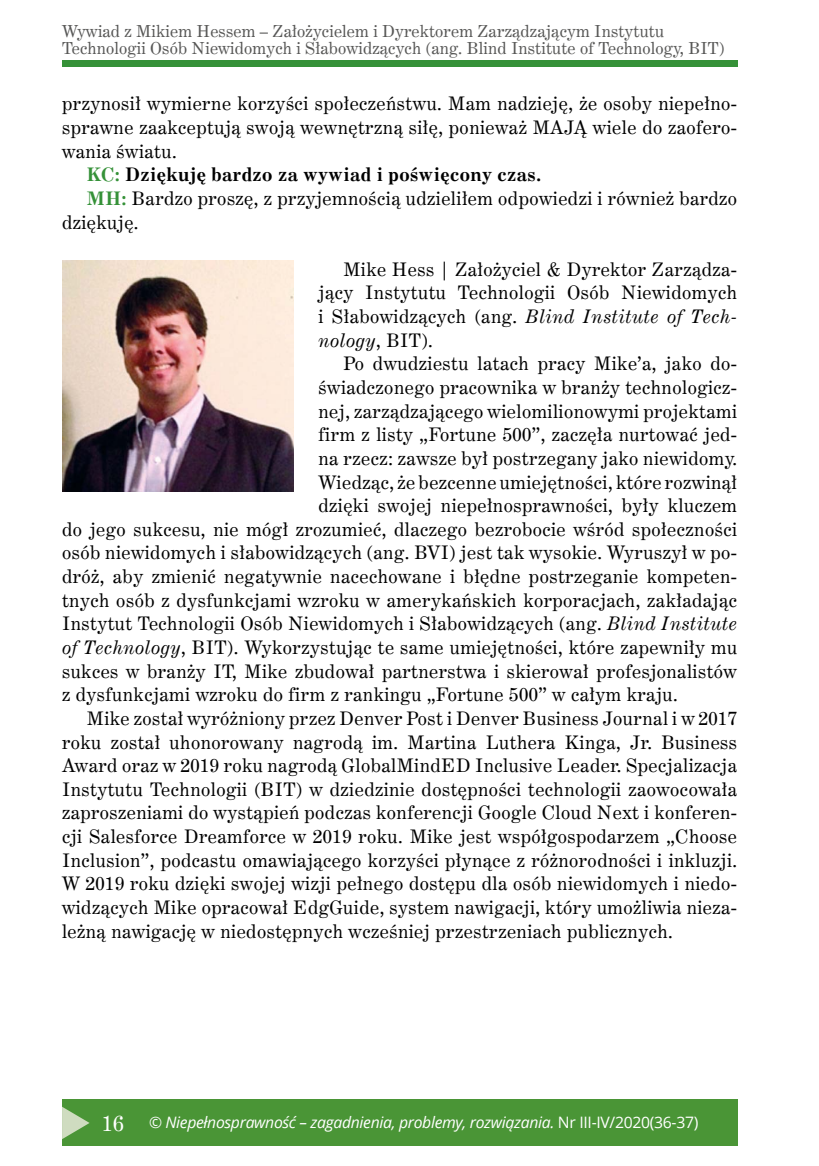
<style>
.page{position:relative;width:819px;height:1166px;background:#fff}
.page>*{position:absolute;margin:0;border:0;box-sizing:border-box;transform-origin:0 0}
.t1{font:18.72px/23.6px "Century Expd EU Normal";letter-spacing:.025em;color:#000;text-align:justify}
.t2{font:18.72px/23.6px "Century Expd EU Italic";letter-spacing:.025em;color:#000}
.t3{font:18.72px "Century Expd EU Bold";letter-spacing:.025em;color:#000}
.t4{font:16.62px/17.5px "Century Expd EU Normal";letter-spacing:.01em;color:#575756}
.t5{font:italic 15.75px "Open Sans";letter-spacing:-.02em;color:#fff}
.s1{color:#359138}
.s2{font-family:"Century Expd EU Bold";color:#359138}
.s3{font-family:"Century Expd EU Normal"}
.s4{font-family:"Century Expd EU Italic"}
.s5{font-family:"Century Expd EU Normal";font-style:normal;font-size:21.88px}
.s6{font-style:normal}
</style>
<div class="page">
<div style="left:62px;top:1099px;width:675px;height:47px;background:#4a9536"></div>
<div style="left:62px;top:60px;width:675px;height:7px;background:#359138"></div>
<svg style="left:62px;top:1107px;width:28px;height:32px"></svg>
<img style="left:62px;top:260px;width:232px;height:232px">
<p class="t4" style="left:62px;top:23px;width:664px">Wywiad z Mikiem Hessem – Założycielem i Dyrektorem Zarządzającym Instytutu<br>Technologii Osób Niewidomych i Słabowidzących (ang. Blind Institute of Technology, BIT)</p>
<p class="t1" style="left:62px;top:93px;width:676px">przynosił wymierne korzyści społeczeństwu. Mam nadzieję, że osoby niepełno&shy;sprawne zaakceptują swoją wewnętrzną siłę, ponieważ MAJĄ wiele do zaofero&shy;wania światu.</p>
<p class="t3" style="left:87px;top:163px;width:455px"><span class="s1">KC:</span> Dziękuję bardzo za wywiad i poświęcony czas.</p>
<p class="t1" style="left:62px;top:187px;width:676px;text-indent:25px"><span class="s2">MH:</span> Bardzo proszę, z przyjemnością udzieliłem odpowiedzi i również bardzo dziękuję.</p>
<p class="t1" style="left:318px;top:258px;width:420px;text-align:right">Mike Hess | Założyciel &amp; Dyrektor Zarządza&shy;jący Instytutu Technologii Osób Niewidomych</p>
<p class="t2" style="left:318px;top:305px;width:420px"><span class="s3">i Słabowidzących (ang.</span> Blind Institute of Tech&shy;nology<span class="s3">, BIT).</span></p>
<p class="t1" style="left:343px;top:353px;width:395px">Po dwudziestu latach pracy Mike’a, jako do-</p>
<p class="t1" style="left:318px;top:376px;width:420px">świadczonego pracownika w branży technologicz-</p>
<p class="t1" style="left:318px;top:400px;width:420px">nej, zarządzającego wielomilionowymi projektami</p>
<p class="t1" style="left:318px;top:423px;width:420px">firm z listy „Fortune 500”, zaczęła nurtować jed-</p>
<p class="t1" style="left:318px;top:447px;width:420px">na rzecz: zawsze był postrzegany jako niewidomy.</p>
<p class="t1" style="left:318px;top:471px;width:420px">Wiedząc, że bezcenne umiejętności, które rozwinął</p>
<p class="t1" style="left:318px;top:494px;width:420px">dzięki swojej niepełnosprawności, były kluczem</p>
<p class="t1" style="left:62px;top:518px;width:676px">do jego sukcesu, nie mógł zrozumieć, dlaczego bezrobocie wśród społeczności</p>
<p class="t1" style="left:62px;top:542px;width:676px">osób niewidomych i słabowidzących (ang. BVI) jest tak wysokie. Wyruszył w po-</p>
<p class="t1" style="left:62px;top:565px;width:676px">dróż, aby zmienić negatywnie nacechowane i błędne postrzeganie kompeten-</p>
<p class="t1" style="left:62px;top:589px;width:676px">tnych osób z dysfunkcjami wzroku w amerykańskich korporacjach, zakładając</p>
<p class="t1" style="left:62px;top:612px;width:676px">Instytut Technologii Osób Niewidomych i Słabowidzących (ang. <span class="s4">Blind Institute</span></p>
<p class="t1" style="left:62px;top:636px;width:676px"><span class="s4">of Technology</span>, BIT). Wykorzystując te same umiejętności, które zapewniły mu</p>
<p class="t1" style="left:62px;top:660px;width:676px">sukces w branży IT, Mike zbudował partnerstwa i skierował profesjonalistów</p>
<p class="t1" style="left:62px;top:683px;width:617px">z dysfunkcjami wzroku do firm z rankingu „Fortune 500” w całym kraju.</p>
<p class="t1" style="left:87px;top:707px;width:651px">Mike został wyróżniony przez Denver Post i Denver Business Journal i w 2017</p>
<p class="t1" style="left:62px;top:731px;width:676px">roku został uhonorowany nagrodą im. Martina Luthera Kinga, Jr. Business</p>
<p class="t1" style="left:62px;top:754px;width:676px">Award oraz w 2019 roku nagrodą GlobalMindED Inclusive Leader. Specjalizacja</p>
<p class="t1" style="left:62px;top:778px;width:676px">Instytutu Technologii (BIT) w dziedzinie dostępności technologii zaowocowała</p>
<p class="t1" style="left:62px;top:802px;width:676px">zaproszeniami do wystąpień podczas konferencji Google Cloud Next i konferen-</p>
<p class="t1" style="left:62px;top:825px;width:676px">cji Salesforce Dreamforce w 2019 roku. Mike jest współgospodarzem „Choose</p>
<p class="t1" style="left:62px;top:849px;width:676px">Inclusion”, podcastu omawiającego korzyści płynące z różnorodności i inkluzji.</p>
<p class="t1" style="left:62px;top:872px;width:676px">W 2019 roku dzięki swojej wizji pełnego dostępu dla osób niewidomych i niedo-</p>
<p class="t1" style="left:62px;top:896px;width:676px">widzących Mike opracował EdgGuide, system nawigacji, który umożliwia nieza-</p>
<p class="t1" style="left:62px;top:920px;width:612px">leżną nawigację w niedostępnych wcześniej przestrzeniach publicznych.</p>
<p class="t5" style="left:102px;top:1112px;width:597px"><span class="s5">16</span> © Niepełnosprawność – zagadnienia, problemy, rozwiązania. <span class="s6">Nr III-IV/2020(36-37)</span></p>
</div>
